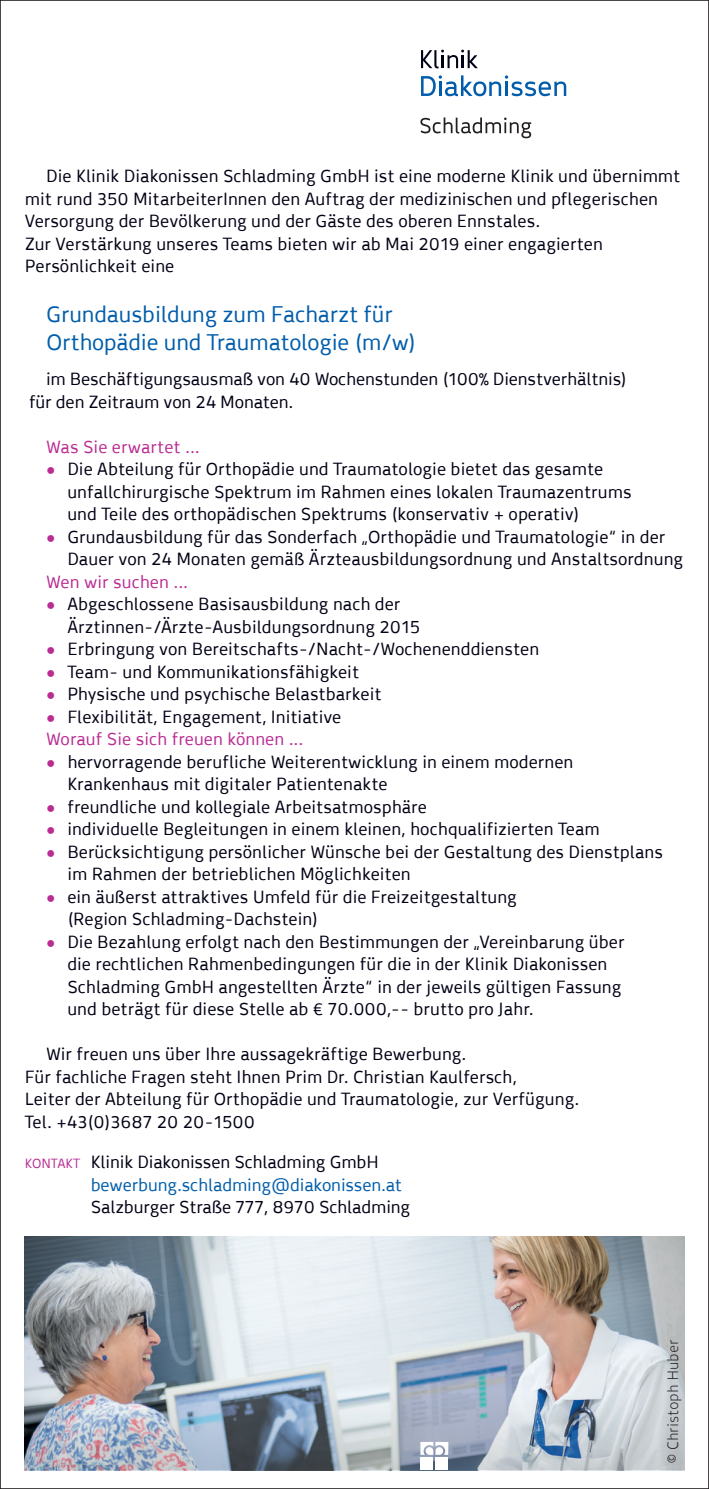
<style>
.page{position:relative;width:709px;height:1489px;background:#fff}
.page>*{position:absolute;margin:0;border:0;box-sizing:border-box;transform-origin:0 0}
.t1{font:22.5px/27.2px "pkdregular";color:#015dab}
.t2{font:17.5px/22.5px "pkdregular";letter-spacing:.01em;color:#000015}
.t3{font:17.5px "pkdregular";letter-spacing:.01em;color:#b92d92}
.t4{font:17.5px "pkdregular";color:#015dab}
.t5{font:15px "pkdlight";letter-spacing:.01em;color:#231f20}
.t6{font:13.25px "pkdregular";letter-spacing:.01em;color:#b92d92}
.s1{color:#b92d92}
</style>
<div class="page">
<img style="left:25px;top:1236px;width:659px;height:234px">
<img style="left:25px;top:1393px;width:659px;height:76px">
<div style="left:420px;top:1456px;width:13px;height:13px;background:#fff"></div>
<div style="left:435px;top:1456px;width:13px;height:13px;background:#fff"></div>
<svg style="left:420px;top:1441px;width:28px;height:13px"></svg>
<svg style="left:421px;top:75px;width:145px;height:21px"></svg>
<svg style="left:421px;top:50px;width:57px;height:18px"></svg>
<svg style="left:420px;top:117px;width:111px;height:21px"></svg>
<p class="t2" style="left:25px;top:164px;width:657px;text-indent:21px">Die Klinik Diakonissen Schladming GmbH ist eine moderne Klinik und übernimmt mit rund 350 MitarbeiterInnen den Auftrag der medizinischen und pflegerischen<br>Versorgung der Bevölkerung und der Gäste des oberen Ennstales.</p>
<p class="t2" style="left:25px;top:232px;width:579px">Zur Verstärkung unseres Teams bieten wir ab Mai 2019 einer engagierten<br>Persönlichkeit eine</p>
<p class="t1" style="left:46px;top:300px;width:371px">Grundausbildung zum Facharzt für<br>Orthopädie und Traumatologie (m/w)</p>
<p class="t2" style="left:29px;top:367px;width:599px;text-indent:17px">im Beschäftigungsausmaß von 40 Wochenstunden (100% Dienstverhältnis) für den Zeitraum von 24 Monaten.</p>
<p class="t3" style="left:46px;top:433px;width:155px">Was Sie erwartet ...</p>
<p class="t2" style="left:67px;top:457px;width:565px;text-indent:-21px"><span class="s1">•</span> Die Abteilung für Orthopädie und Traumatologie bietet das gesamte unfallchirurgische Spektrum im Rahmen eines lokalen Traumazentrums und Teile des orthopädischen Spektrums (konservativ + operativ)</p>
<p class="t2" style="left:67px;top:524px;width:617px;text-indent:-21px"><span class="s1">•</span> Grundausbildung für das Sonderfach „Orthopädie und Traumatologie“ in der<br>Dauer von 24 Monaten gemäß Ärzteausbildungsordnung und Anstaltsordnung</p>
<p class="t3" style="left:46px;top:568px;width:143px">Wen wir suchen ...</p>
<p class="t2" style="left:67px;top:592px;width:354px;text-indent:-21px"><span class="s1">•</span> Abgeschlossene Basisausbildung nach der<br>Ärztinnen-/Ärzte-Ausbildungsordnung 2015</p>
<p class="t2" style="left:46px;top:637px;width:494px"><span class="s1">•</span> Erbringung von Bereitschafts-/Nacht-/Wochenenddiensten</p>
<p class="t2" style="left:46px;top:659px;width:314px"><span class="s1">•</span> Team- und Kommunikationsfähigkeit</p>
<p class="t2" style="left:46px;top:682px;width:337px"><span class="s1">•</span> Physische und psychische Belastbarkeit</p>
<p class="t2" style="left:46px;top:704px;width:297px"><span class="s1">•</span> Flexibilität, Engagement, Initiative</p>
<p class="t3" style="left:46px;top:726px;width:259px">Worauf Sie sich freuen können ...</p>
<p class="t2" style="left:67px;top:749px;width:507px;text-indent:-21px"><span class="s1">•</span> hervorragende berufliche Weiterentwicklung in einem modernen<br>Krankenhaus mit digitaler Patientenakte</p>
<p class="t2" style="left:46px;top:794px;width:382px"><span class="s1">•</span> freundliche und kollegiale Arbeitsatmosphäre</p>
<p class="t2" style="left:46px;top:817px;width:555px"><span class="s1">•</span> individuelle Begleitungen in einem kleinen, hochqualifizierten Team</p>
<p class="t2" style="left:67px;top:839px;width:597px;text-indent:-21px"><span class="s1">•</span> Berücksichtigung persönlicher Wünsche bei der Gestaltung des Dienstplans im Rahmen der betrieblichen Möglichkeiten</p>
<p class="t2" style="left:67px;top:884px;width:451px;text-indent:-21px"><span class="s1">•</span> ein äußerst attraktives Umfeld für die Freizeitgestaltung (Region Schladming-Dachstein)</p>
<p class="t2" style="left:67px;top:929px;width:558px;text-indent:-21px"><span class="s1">•</span> Die Bezahlung erfolgt nach den Bestimmungen der „Vereinbarung über die rechtlichen Rahmenbedingungen für die in der Klinik Diakonissen Schladming GmbH angestellten Ärzte“ in der jeweils gültigen Fassung und beträgt für diese Stelle ab € 70.000,-- brutto pro Jahr.</p>
<p class="t2" style="left:46px;top:1042px;width:422px">Wir freuen uns über Ihre aussagekräftige Bewerbung.</p>
<p class="t2" style="left:25px;top:1064px;width:556px">Für fachliche Fragen steht Ihnen Prim Dr. Christian Kaulfersch,<br>Leiter der Abteilung für Orthopädie und Traumatologie, zur Verfügung.<br>Tel. +43(0)3687 20 20-1500</p>
<p class="t6" style="left:25px;top:1153px;width:57px">KONTAKT</p>
<p class="t2" style="left:91px;top:1149px;width:289px">Klinik Diakonissen Schladming GmbH</p>
<p class="t4" style="left:91px;top:1171px;width:312px">bewerbung.schladming@diakonissen.at</p>
<p class="t2" style="left:91px;top:1194px;width:321px">Salzburger Straße 777, 8970 Schladming</p>
<p class="t5" style="left:662px;top:1463px;width:125px;rotate:-90deg">© Christoph Huber</p>
</div>
